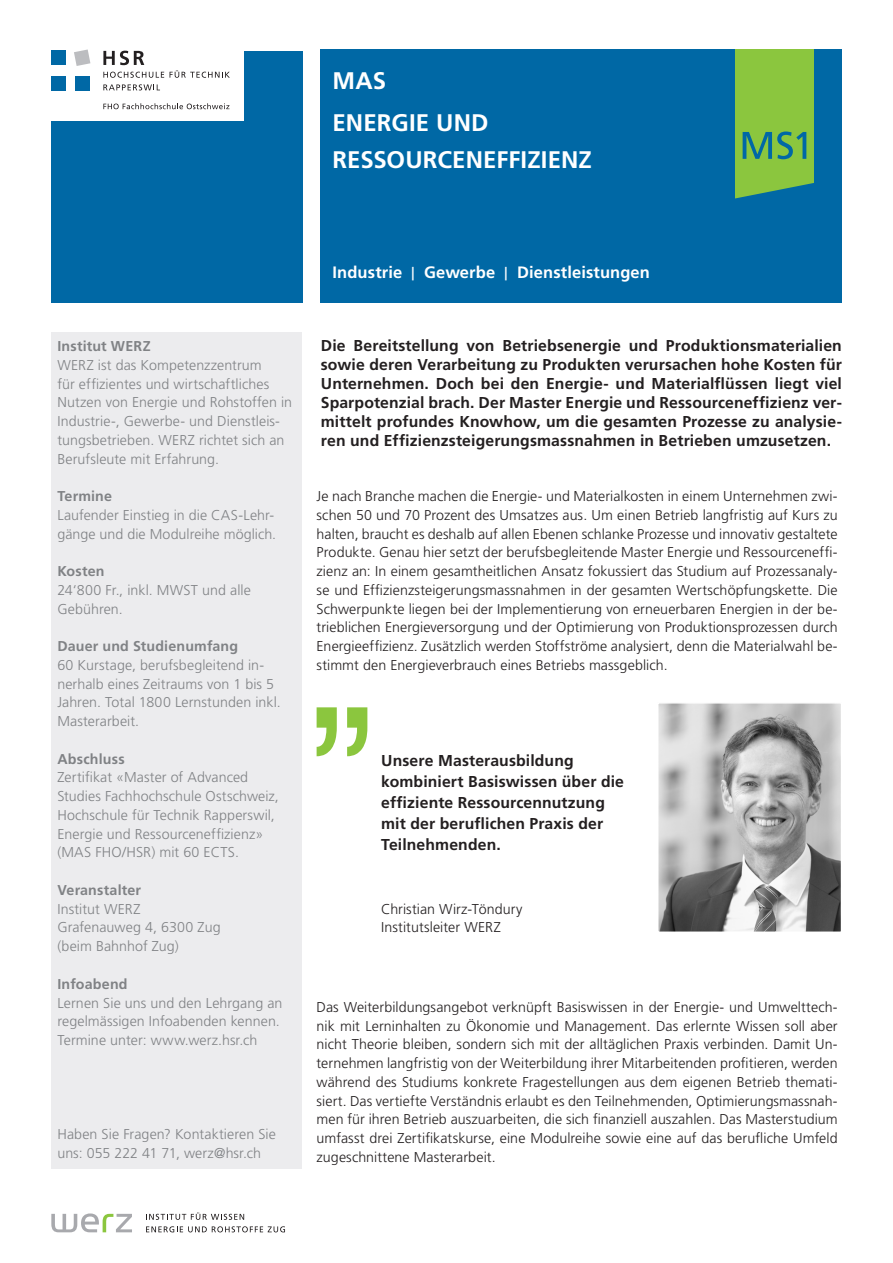
<style>
.page{position:relative;width:893px;height:1263px;background:#fff}
.page>*{position:absolute;margin:0;border:0;box-sizing:border-box;transform-origin:0 0}
.t1{font:700 24px/42px "Frutiger LT Pro";letter-spacing:.005em;color:#fff}
.t2{font:700 16.5px "Frutiger LT Pro";letter-spacing:.005em;color:#fff}
.t3{font:700 15.75px/18.9px "Frutiger LT Pro";letter-spacing:.01em;color:#231f20}
.t4{font:300 14.25px/18.8px "Frutiger";letter-spacing:.005em;color:#231f20;text-align:justify}
.t5{font:300 14.25px/18.8px "Frutiger";letter-spacing:.005em;color:#808285}
.t6{font:700 14.25px "Frutiger LT Pro";letter-spacing:.01em;color:#808285}
.s1{font-size:13.5px}
</style>
<div class="page">
<div style="left:321px;top:49px;width:521px;height:254px;background:#0068a5"></div>
<div style="left:51px;top:51px;width:251px;height:251px;background:#0068a5"></div>
<div style="left:13px;top:40px;width:230px;height:80px;background:#fff"></div>
<div style="left:51px;top:51px;width:14px;height:14px;background:#0068a5"></div>
<div style="left:51px;top:76px;width:14px;height:14px;background:#0068a5"></div>
<div style="left:75px;top:76px;width:14px;height:14px;background:#0068a5"></div>
<svg style="left:74px;top:50px;width:16px;height:16px"></svg>
<svg style="left:103px;top:103px;width:126px;height:6px"></svg>
<svg style="left:103px;top:51px;width:41px;height:14px"></svg>
<svg style="left:103px;top:72px;width:61px;height:6px"></svg>
<svg style="left:170px;top:70px;width:60px;height:8px"></svg>
<svg style="left:103px;top:84px;width:57px;height:6px"></svg>
<svg style="left:146px;top:1212px;width:98px;height:8px"></svg>
<svg style="left:146px;top:1226px;width:139px;height:6px"></svg>
<svg style="left:51px;top:1213px;width:81px;height:19px"></svg>
<div style="left:51px;top:332px;width:251px;height:837px;background:#ececee"></div>
<svg style="left:317px;top:707px;width:50px;height:49px"></svg>
<svg style="left:735px;top:49px;width:79px;height:150px;background:#7abb49"></svg>
<img style="left:660px;top:705px;width:179px;height:225px">
<div style="left:657px;top:702px;width:185px;height:231px;border:2px solid #fff"></div>
<h1 class="t1" style="left:333px;top:59px;width:157px">MAS<br>ENERGIE UND</h1>
<h1 class="t1" style="left:333px;top:139px;width:261px">RESSOURCENEFFIZIENZ</h1>
<p class="t6" style="left:57px;top:338px;width:95px">Institut WERZ</p>
<p class="t5" style="left:57px;top:356px;width:236px">WERZ ist das Kompetenzzentrum<br>für effizientes und wirtschaftliches Nutzen von Energie und Rohstoffen in Industrie-, Gewerbe- und Dienstleis&shy;tungsbetrieben. WERZ richtet sich an Berufsleute mit Erfahrung.</p>
<p class="t6" style="left:57px;top:488px;width:56px">Termine</p>
<p class="t5" style="left:57px;top:506px;width:220px">Laufender Einstieg in die CAS-Lehr&shy;gänge und die Modulreihe möglich.</p>
<p class="t6" style="left:57px;top:563px;width:49px">Kosten</p>
<p class="t5" style="left:57px;top:581px;width:195px">24‘800 Fr., inkl. MWST und alle<br>Gebühren.</p>
<p class="t6" style="left:57px;top:638px;width:182px">Dauer und Studienumfang</p>
<p class="t5" style="left:57px;top:656px;width:225px">60 Kurstage, berufsbegleitend in&shy;nerhalb eines Zeitraums von 1 bis 5<br>Jahren. Total 1800 Lernstunden inkl.<br>Masterarbeit.</p>
<p class="t6" style="left:57px;top:750px;width:69px">Abschluss</p>
<p class="t5" style="left:57px;top:768px;width:223px">Zertifikat «Master of Advanced Studies Fachhochschule Ostschweiz, Hochschule für Technik Rapperswil, Energie und Ressourceneffizienz» (MAS FHO/HSR) mit 60 ECTS.</p>
<p class="t6" style="left:57px;top:882px;width:85px">Veranstalter</p>
<p class="t5" style="left:57px;top:900px;width:165px">Institut WERZ<br>Grafenauweg 4, 6300 Zug (beim Bahnhof Zug)</p>
<p class="t6" style="left:57px;top:975px;width:72px">Infoabend</p>
<p class="t5" style="left:57px;top:993px;width:227px">Lernen Sie uns und den Lehrgang an regelmässigen Infoabenden kennen.<br>Termine unter: www.werz.hsr.ch</p>
<p class="t5" style="left:57px;top:1125px;width:220px">Haben Sie Fragen? Kontaktieren Sie uns: 055 222 41 71, werz@hsr.ch</p>
<p class="t2" style="left:333px;top:263px;width:319px">Industrie <span class="s1">|</span> Gewerbe <span class="s1">|</span> Dienstleistungen</p>
<p class="t3" style="left:321px;top:336px;width:523px;text-align:justify">Die Bereitstellung von Betriebsenergie und Produktionsmaterialien sowie deren Verarbeitung zu Produkten verursachen hohe Kosten für Unternehmen. Doch bei den Energie- und Materialflüssen liegt viel Sparpotenzial brach. Der Master Energie und Ressourceneffizienz ver&shy;mittelt profundes Knowhow, um die gesamten Prozesse zu analysie&shy;ren und Effizienzsteigerungsmassnahmen in Betrieben umzusetzen.</p>
<p class="t4" style="left:317px;top:487px;width:523px">Je nach Branche machen die Energie- und Materialkosten in einem Unternehmen zwi&shy;schen 50 und 70 Prozent des Umsatzes aus. Um einen Betrieb langfristig auf Kurs zu halten, braucht es deshalb auf allen Ebenen schlanke Prozesse und innovativ gestaltete Produkte. Genau hier setzt der berufsbegleitende Master Energie und Ressourceneffi&shy;zienz an: In einem gesamtheitlichen Ansatz fokussiert das Studium auf Prozessanaly&shy;se und Effizienzsteigerungsmassnahmen in der gesamten Wertschöpfungskette. Die Schwerpunkte liegen bei der Implementierung von erneuerbaren Energien in der be&shy;trieblichen Energieversorgung und der Optimierung von Produktionsprozessen durch Energieeffizienz. Zusätzlich werden Stoffströme analysiert, denn die Materialwahl be&shy;stimmt den Energieverbrauch eines Betriebs massgeblich.</p>
<p class="t3" style="left:381px;top:750px;width:244px;line-height:21px">Unsere Masterausbildung kombiniert Basiswissen über die effiziente Ressourcennutzung mit der beruflichen Praxis der<br>Teilnehmenden.</p>
<p class="t4" style="left:381px;top:899px;width:143px">Christian Wirz-Töndury<br>Institutsleiter WERZ</p>
<p class="t4" style="left:317px;top:998px;width:523px">Das Weiterbildungsangebot verknüpft Basiswissen in der Energie- und Umwelttech&shy;nik mit Lerninhalten zu Ökonomie und Management. Das erlernte Wissen soll aber nicht Theorie bleiben, sondern sich mit der alltäglichen Praxis verbinden. Damit Un&shy;ternehmen langfristig von der Weiterbildung ihrer Mitarbeitenden profitieren, werden während des Studiums konkrete Fragestellungen aus dem eigenen Betrieb themati&shy;siert. Das vertiefte Verständnis erlaubt es den Teilnehmenden, Optimierungsmassnah&shy;men für ihren Betrieb auszuarbeiten, die sich finanziell auszahlen. Das Masterstudium umfasst drei Zertifikatskurse, eine Modulreihe sowie eine auf das berufliche Umfeld zugeschnittene Masterarbeit.</p>
</div>
